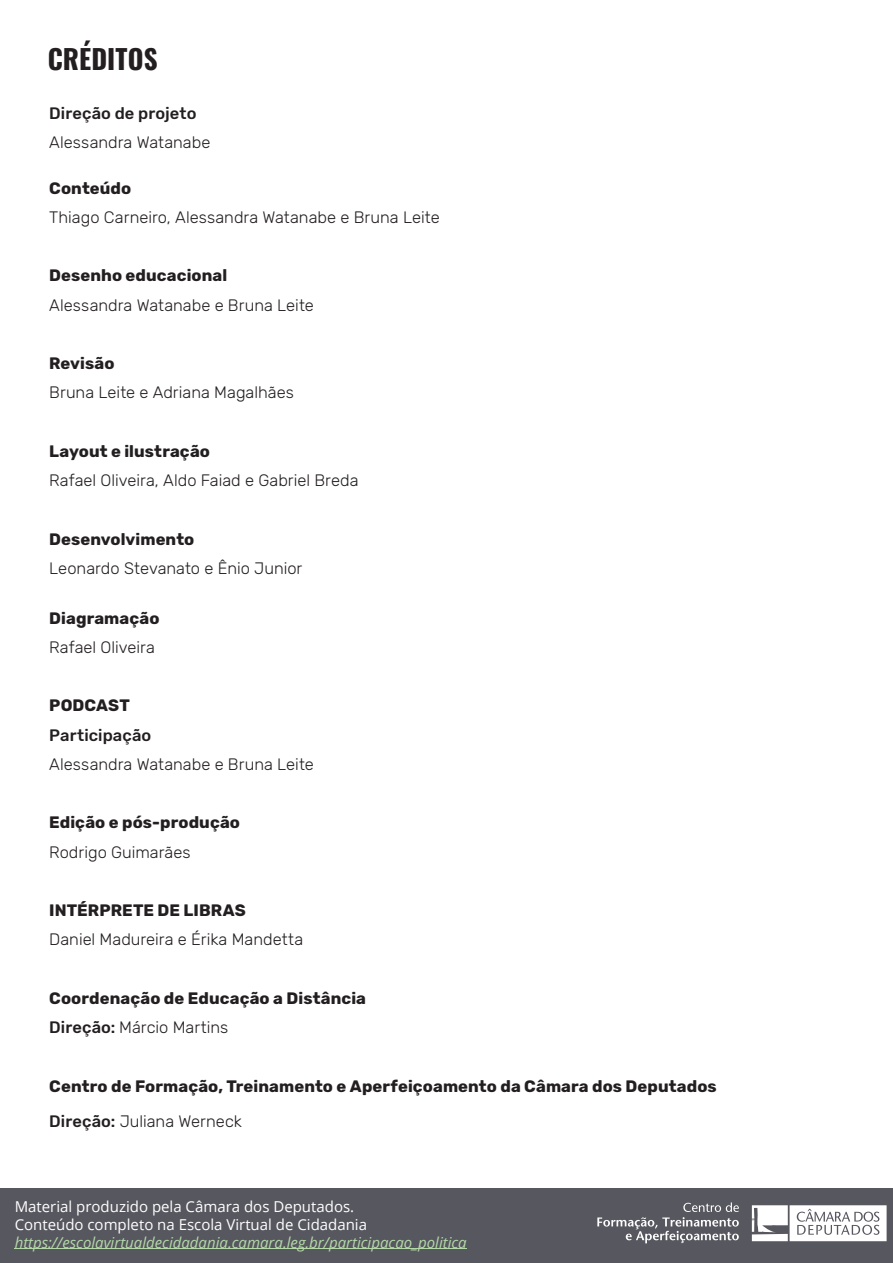
<style>
.page{position:relative;width:893px;height:1263px;background:#fff}
.page>*{position:absolute;margin:0;border:0;box-sizing:border-box;transform-origin:0 0}
.t1{font:700 27px "Oswald";color:#231f20}
.t2{font:300 16.5px "Rubik";color:#231f20}
.t3{font:700 16.5px/29.2px "Rubik";letter-spacing:.005em;color:#231f20}
.t4{font:500 16.5px "Rubik";letter-spacing:.005em;color:#231f20}
.t5{font:15px/18px "Open Sans";color:#fff}
.t6{font:italic 15px "Open Sans";color:#b3d9a7}
.s1{font-weight:500}
.s2{font-weight:300}
</style>
<div class="page">
<div style="left:0;top:1189px;width:893px;height:74px;background:#57575f"></div>
<svg style="left:752px;top:1205px;width:135px;height:36px;background:#dedee0"></svg>
<svg style="left:597px;top:1202px;width:142px;height:41px"></svg>
<hr style="left:15px;top:1248px;width:452px;height:1px;background:#b3d9a7">
<h1 class="t1" style="left:48px;top:45px;width:111px">CRÉDITOS</h1>
<p class="t4" style="left:49px;top:103px;width:149px">Direção de projeto</p>
<p class="t2" style="left:49px;top:133px;width:163px">Alessandra Watanabe</p>
<p class="t3" style="left:49px;top:174px;width:84px">Conteúdo</p>
<p class="t2" style="left:49px;top:208px;width:392px">Thiago Carneiro, Alessandra Watanabe e Bruna Leite</p>
<p class="t3" style="left:49px;top:261px;width:180px">Desenho educacional</p>
<p class="t2" style="left:49px;top:296px;width:266px">Alessandra Watanabe e Bruna Leite</p>
<p class="t3" style="left:49px;top:349px;width:67px">Revisão</p>
<p class="t2" style="left:49px;top:383px;width:246px">Bruna Leite e Adriana Magalhães</p>
<p class="t3" style="left:49px;top:437px;width:162px">Layout e ilustração</p>
<p class="t2" style="left:49px;top:471px;width:311px">Rafael Oliveira, Aldo Faiad e Gabriel Breda</p>
<p class="t3" style="left:49px;top:525px;width:147px">Desenvolvimento</p>
<p class="t2" style="left:49px;top:559px;width:255px">Leonardo Stevanato e Ênio Junior</p>
<p class="t3" style="left:49px;top:604px;width:112px">Diagramação</p>
<p class="t2" style="left:49px;top:638px;width:107px">Rafael Oliveira</p>
<p class="t3" style="left:49px;top:691px;width:82px">PODCAST</p>
<p class="t4" style="left:49px;top:725px;width:104px">Participação</p>
<p class="t2" style="left:49px;top:755px;width:266px">Alessandra Watanabe e Bruna Leite</p>
<p class="t3" style="left:49px;top:808px;width:192px">Edição e pós-produção</p>
<p class="t2" style="left:49px;top:843px;width:143px">Rodrigo Guimarães</p>
<p class="t3" style="left:49px;top:896px;width:198px">INTÉRPRETE DE LIBRAS</p>
<p class="t2" style="left:49px;top:930px;width:255px">Daniel Madureira e Érika Mandetta</p>
<p class="t3" style="left:49px;top:984px;width:318px">Coordenação de Educação a Distância<br><span class="s1">Direção:</span> <span class="s2">Márcio Martins</span></p>
<p class="t3" style="left:49px;top:1069px;width:669px;line-height:35.2px">Centro de Formação, Treinamento e Aperfeiçoamento da Câmara dos Deputados<br><span class="s1">Direção:</span> <span class="s2">Juliana Werneck</span></p>
<p class="t5" style="left:15px;top:1197px;width:354px">Material produzido pela Câmara dos Deputados.<br>Conteúdo completo na Escola Virtual de Cidadania</p>
<p class="t6" style="left:15px;top:1232px;width:454px">https://escolavirtualdecidadania.camara.leg.br/participacao_politica</p>
</div>
